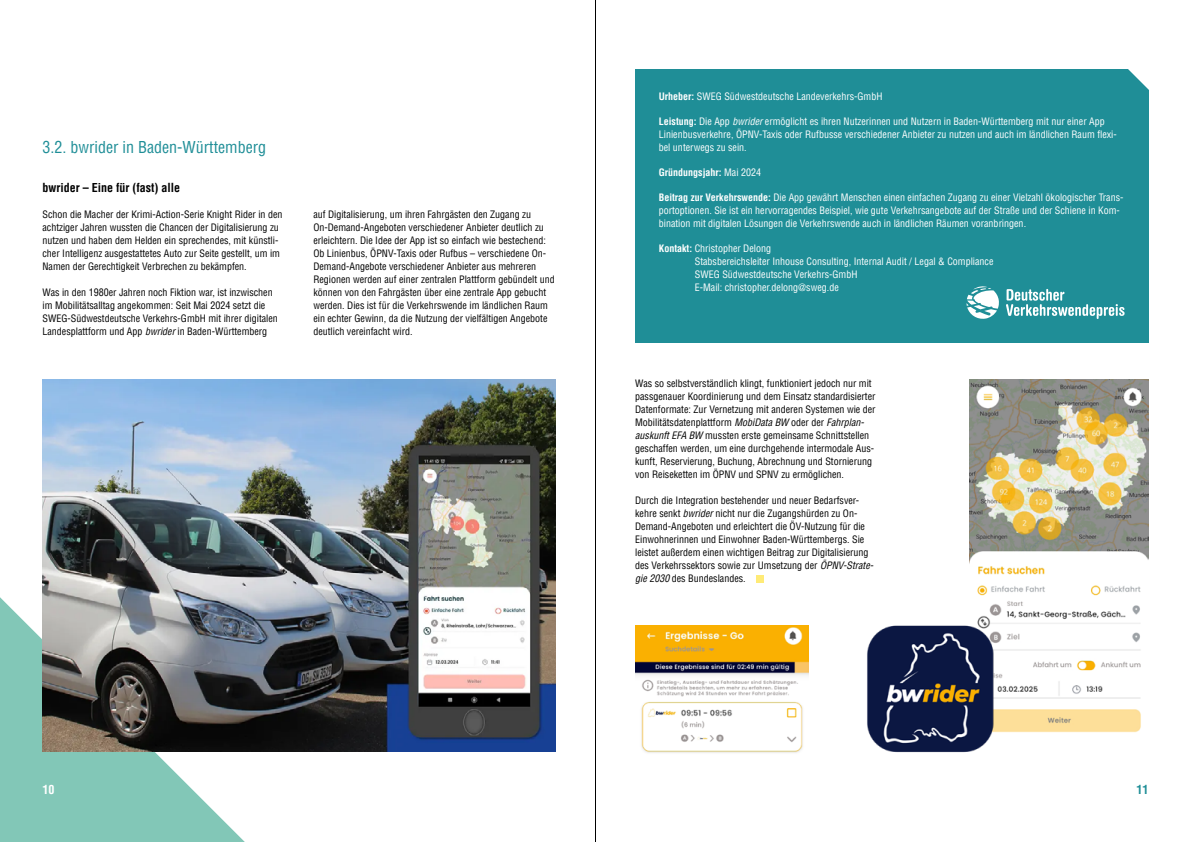
<style>
.page{position:relative;width:1191px;height:842px;background:#fff}
.page>*{position:absolute;margin:0;border:0;box-sizing:border-box;transform-origin:0 0}
.t1{font:condensed 16px "Helvetica LT Pro";color:#1f8e97}
.t2{font:700 condensed 12px "Helvetica LT Pro";color:#000}
.t3{font:700 condensed 12px "Helvetica LT Pro";color:#fff}
.t4{font:700 condensed 12px "Helvetica LT Pro";color:#1f8e97}
.t5{font:condensed 10px/13px "Helvetica LT Pro";color:#000}
.t6{font:condensed 10px/13px "Helvetica LT Pro";color:#fff}
.t7{font:700 condensed 10px "Helvetica LT Pro";color:#fff}
.s1{font-style:italic}
.s2{font-weight:700}
.s3{font-weight:400}
</style>
<div class="page">
<img style="left:969px;top:380px;width:179px;height:353px">
<img style="left:867px;top:600px;width:153px;height:153px">
<svg style="left:0;top:597px;width:245px;height:245px;fill:#82c7b7"></svg>
<div style="left:635px;top:69px;width:513px;height:274px;background:#1f8e97"></div>
<svg style="left:966px;top:286px;width:33px;height:33px"></svg>
<svg style="left:1006px;top:289px;width:118px;height:30px"></svg>
<svg style="left:1128px;top:69px;width:21px;height:24px"></svg>
<div style="left:756px;top:575px;width:8px;height:8px;background:#ffeb77"></div>
<img style="left:43px;top:380px;width:513px;height:371px">
<img style="left:635px;top:626px;width:173px;height:127px">
<hr style="left:595px;top:0;width:1px;height:842px;background:#000">
<h1 class="t1" style="left:43px;top:137px;width:225px">3.2. bwrider in Baden-Württemberg</h1>
<p class="t2" style="left:43px;top:180px;width:139px">bwrider – Eine für (fast) alle</p>
<p class="t5" style="left:43px;top:208px;width:241px">Schon die Macher der Krimi-Action-Serie Knight Rider in den achtziger Jahren wussten die Chancen der Digitalisierung zu nutzen und haben dem Helden ein sprechendes, mit künstli&shy;cher Intelligenz ausgestattetes Auto zur Seite gestellt, um im Namen der Gerechtigkeit Verbrechen zu bekämpfen.</p>
<p class="t5" style="left:43px;top:286px;width:237px">Was in den 1980er Jahren noch Fiktion war, ist inzwischen im Mobilitätsalltag angekommen: Seit Mai 2024 setzt die SWEG-Südwestdeutsche Verkehrs-GmbH mit ihrer digitalen Landesplattform und App <span class="s1">bwrider</span> in Baden-Württemberg</p>
<p class="t5" style="left:313px;top:208px;width:243px">auf Digitalisierung, um ihren Fahrgästen den Zugang zu On-Demand-Angeboten verschiedener Anbieter deutlich zu erleichtern. Die Idee der App ist so einfach wie bestechend:<br>Ob Linienbus, ÖPNV-Taxis oder Rufbus – verschiedene On-Demand-Angebote verschiedener Anbieter aus mehreren Regionen werden auf einer zentralen Plattform gebündelt und können von den Fahrgästen über eine zentrale App gebucht werden. Dies ist für die Verkehrswende im ländlichen Raum ein echter Gewinn, da die Nutzung der vielfältigen Angebote deutlich vereinfacht wird.</p>
<p class="t3" style="left:43px;top:781px;width:13px">10</p>
<p class="t6" style="left:659px;top:89px;width:225px"><span class="s2">Urheber:</span> SWEG Südwestdeutsche Landeverkehrs-GmbH</p>
<p class="t6" style="left:659px;top:114px;width:459px"><span class="s2">Leistung:</span> Die App <span class="s1">bwrider</span> ermöglicht es ihren Nutzerinnen und Nutzern in Baden-Württemberg mit nur einer App<br>Linienbusverkehre, ÖPNV-Taxis oder Rufbusse verschiedener Anbieter zu nutzen und auch im ländlichen Raum flexi&shy;bel unterwegs zu sein.</p>
<p class="t7" style="left:659px;top:165px;width:104px">Gründungsjahr: <span class="s3">Mai 2024</span></p>
<p class="t6" style="left:659px;top:190px;width:466px"><span class="s2">Beitrag zur Verkehrswende:</span> Die App gewährt Menschen einen einfachen Zugang zu einer Vielzahl ökologischer Trans&shy;portoptionen. Sie ist ein hervorragendes Beispiel, wie gute Verkehrsangebote auf der Straße und der Schiene in Kom&shy;bination mit digitalen Lösungen die Verkehrswende auch in ländlichen Räumen voranbringen.</p>
<p class="t6" style="left:695px;top:241px;width:300px;text-indent:-36px"><span class="s2">Kontakt:</span> Christopher Delong<br>Stabsbereichsleiter Inhouse Consulting, Internal Audit / Legal &amp; Compliance SWEG Südwestdeutsche Verkehrs-GmbH<br>E-Mail: christopher.delong@sweg.de</p>
<p class="t5" style="left:635px;top:377px;width:242px">Was so selbstverständlich klingt, funktioniert jedoch nur mit passgenauer Koordinierung und dem Einsatz standardisierter Datenformate: Zur Vernetzung mit anderen Systemen wie der Mobilitätsdatenplattform <span class="s1">MobiData BW</span> oder der <span class="s1">Fahrplan&shy;auskunft EFA BW</span> mussten erste gemeinsame Schnittstellen geschaffen werden, um eine durchgehende intermodale Aus&shy;kunft, Reservierung, Buchung, Abrechnung und Stornierung von Reiseketten im ÖPNV und SPNV zu ermöglichen.</p>
<p class="t5" style="left:635px;top:494px;width:240px">Durch die Integration bestehender und neuer Bedarfsver&shy;kehre senkt <span class="s1">bwrider</span> nicht nur die Zugangshürden zu On-Demand-Angeboten und erleichtert die ÖV-Nutzung für die Einwohnerinnen und Einwohner Baden-Württembergs. Sie leistet außerdem einen wichtigen Beitrag zur Digitalisierung des Verkehrssektors sowie zur Umsetzung der <span class="s1">ÖPNV-Strate&shy;gie 2030</span> des Bundeslandes.</p>
<p class="t4" style="left:1136px;top:781px;width:13px">11</p>
</div>
